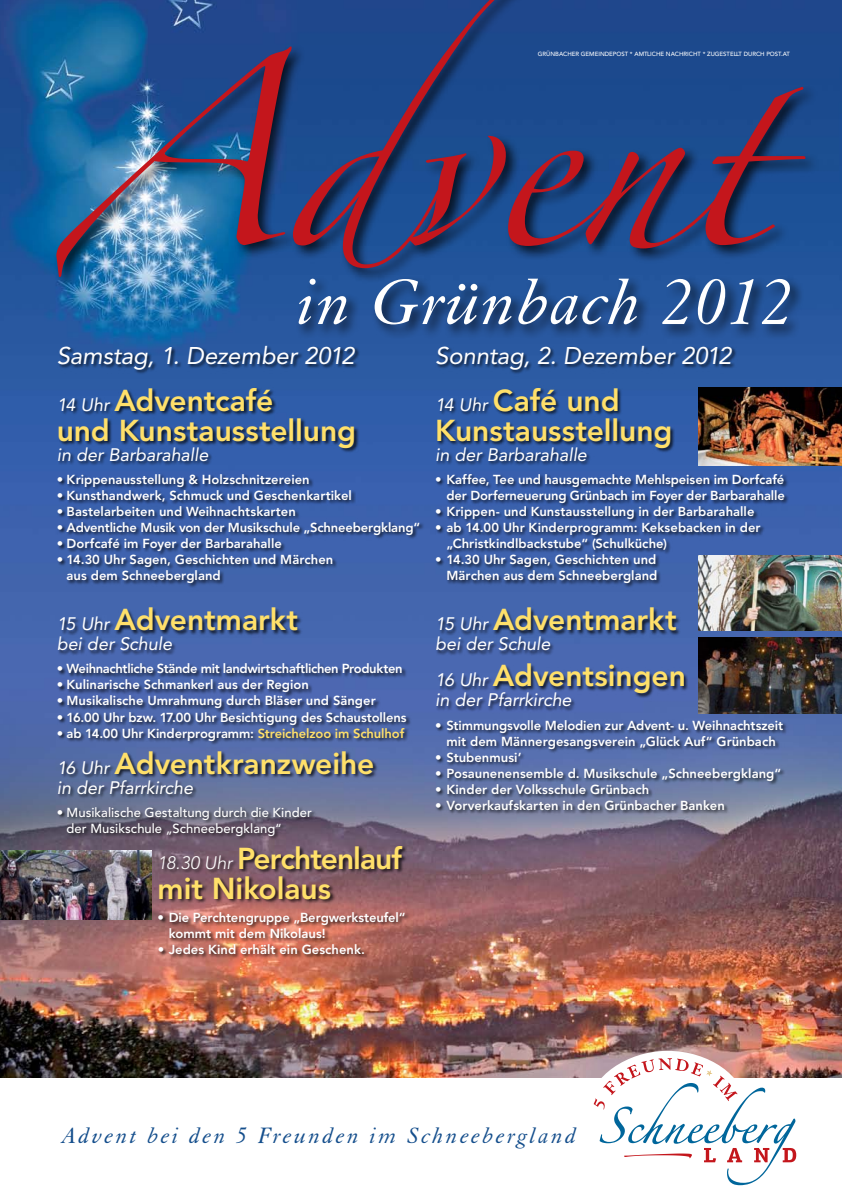
<style>
.page{position:relative;width:842px;height:1191px;background:#fff}
.page>*{position:absolute;margin:0;border:0;box-sizing:border-box;transform-origin:0 0}
.t1{font:167.8px "Zapfino";color:#c4161c}
.t2{font:italic 70px "Elegant Garamond BT";letter-spacing:.02em;color:#fff}
.t3{font:800 30px/30px "Avenir";letter-spacing:-.005em;color:#ffe06a}
.t4{font:800 30px/30px "Avenir";letter-spacing:-.03em;color:#ffe06a}
.t5{font:italic 24px "Avenir LTCE";letter-spacing:-.005em;color:#fff}
.t6{font:italic 24px "Elegant Garamond BT";letter-spacing:.1em;color:#144e8c}
.t7{font:italic 18px "Avenir LTCE";color:#fff}
.t8{font:800 13px/16px "Avenir";color:#fff}
.t9{font:500 13px/16px "Avenir LTCE";letter-spacing:.005em;color:#fff}
.t10{font:800 13px "Avenir";letter-spacing:-.025em;color:#fff}
.t11{font:500 6px "Avenir LTCE";color:#fff}
.s1{font-family:"Avenir LTCE";font-weight:400;font-style:italic;font-size:18px;color:#fff}
.s2{color:#ffe06a}
.s3{font-family:"Avenir LTCE";font-weight:300;font-style:italic;font-size:18px;color:#fff}
</style>
<div class="page">
<img style="left:0;top:0;width:842px;height:1077px">
<div style="left:53px;top:0;width:767px;height:291px;background:#000;opacity:.75"></div>
<div style="left:296px;top:275px;width:509px;height:65px;background:#000;opacity:.75"></div>
<svg style="left:590px;top:1050px;width:155px;height:104px"></svg>
<svg style="left:594px;top:1058px;width:202px;height:127px"></svg>
<div style="left:57px;top:345px;width:367px;height:613px;background:#000;opacity:.75"></div>
<div style="left:435px;top:345px;width:354px;height:469px;background:#000;opacity:.75"></div>
<img style="left:0;top:850px;width:151px;height:69px">
<img style="left:698px;top:555px;width:144px;height:76px">
<img style="left:698px;top:638px;width:144px;height:75px">
<img style="left:698px;top:387px;width:144px;height:78px">
<h1 class="t1" style="left:61px;top:87px;width:707px">Advent</h1>
<h2 class="t2" style="left:298px;top:260px;width:498px">in Grünbach 2012</h2>
<p class="t11" style="left:538px;top:51px;width:253px">GRÜNBACHER GEMEINDEPOST * AMTLICHE NACHRICHT * ZUGESTELLT DURCH POST.AT</p>
<h3 class="t5" style="left:57px;top:342px;width:299px">Samstag, 1. Dezember 2012</h3>
<h3 class="t3" style="left:57px;top:385px;width:301px"><span class="s1">14 Uhr</span> Adventcafé<br>und Kunstausstellung</h3>
<h3 class="t7" style="left:57px;top:444px;width:153px">in der Barbarahalle</h3>
<p class="t8" style="left:57px;top:471px;width:254px">• Krippenausstellung &amp; Holzschnitzereien</p>
<p class="t8" style="left:57px;top:487px;width:297px">• Kunsthandwerk, Schmuck und Geschenkartikel</p>
<p class="t8" style="left:57px;top:503px;width:241px">• Bastelarbeiten und Weihnachtskarten</p>
<p class="t8" style="left:57px;top:519px;width:365px">• Adventliche Musik von der Musikschule „Schneebergklang“</p>
<p class="t8" style="left:57px;top:535px;width:227px">• Dorfcafé im Foyer der Barbarahalle</p>
<p class="t8" style="left:67px;top:551px;width:268px;text-indent:-10px">• 14.30 Uhr Sagen, Geschichten und Märchen aus dem Schneebergland</p>
<h3 class="t3" style="left:57px;top:605px;width:243px"><span class="s1">15 Uhr</span> Adventmarkt</h3>
<h3 class="t7" style="left:57px;top:634px;width:117px">bei der Schule</h3>
<p class="t10" style="left:57px;top:661px;width:347px">• Weihnachtliche Stände mit landwirtschaftlichen Produkten</p>
<p class="t8" style="left:57px;top:677px;width:254px">• Kulinarische Schmankerl aus der Region</p>
<p class="t8" style="left:57px;top:693px;width:321px">• Musikalische Umrahmung durch Bläser und Sänger</p>
<p class="t8" style="left:57px;top:709px;width:351px">• 16.00 Uhr bzw. 17.00 Uhr Besichtigung des Schaustollens</p>
<p class="t8" style="left:57px;top:725px;width:349px">• ab 14.00 Uhr Kinderprogramm: <span class="s2">Streichelzoo im Schulhof</span></p>
<h3 class="t3" style="left:57px;top:748px;width:319px"><span class="s1">16 Uhr</span> Adventkranzweihe</h3>
<h3 class="t7" style="left:57px;top:777px;width:138px">in der Pfarrkirche</h3>
<p class="t9" style="left:67px;top:804px;width:247px;text-indent:-10px">• Musikalische Gestaltung durch die Kinder der Musikschule „Schneebergklang“</p>
<h3 class="t4" style="left:158px;top:843px;width:246px"><span class="s3">18.30 Uhr</span> Perchtenlauf mit Nikolaus</h3>
<p class="t8" style="left:169px;top:909px;width:238px;text-indent:-11px">• Die Perchtengruppe „Bergwerksteufel“ kommt mit dem Nikolaus!</p>
<p class="t8" style="left:158px;top:941px;width:209px">• Jedes Kind erhält ein Geschenk.</p>
<h3 class="t5" style="left:435px;top:342px;width:298px">Sonntag, 2. Dezember 2012</h3>
<h3 class="t3" style="left:435px;top:385px;width:239px"><span class="s1">14 Uhr</span> Café und<br>Kunstausstellung</h3>
<h3 class="t7" style="left:435px;top:444px;width:153px">in der Barbarahalle</h3>
<p class="t8" style="left:435px;top:471px;width:351px;text-align:right">• Kaffee, Tee und hausgemachte Mehlspeisen im Dorfcafé der Dorferneuerung Grünbach im Foyer der Barbarahalle</p>
<p class="t8" style="left:435px;top:503px;width:321px">• Krippen- und Kunstausstellung in der Barbarahalle</p>
<p class="t8" style="left:446px;top:519px;width:316px;text-indent:-11px">• ab 14.00 Uhr Kinderprogramm: Keksebacken in der „Christkindlbackstube“ (Schulküche)</p>
<p class="t8" style="left:435px;top:551px;width:224px;text-align:right">• 14.30 Uhr Sagen, Geschichten und<br>Märchen aus dem Schneebergland</p>
<h3 class="t3" style="left:435px;top:605px;width:243px"><span class="s1">15 Uhr</span> Adventmarkt</h3>
<h3 class="t7" style="left:435px;top:634px;width:117px">bei der Schule</h3>
<h3 class="t3" style="left:435px;top:661px;width:252px"><span class="s1">16 Uhr</span> Adventsingen</h3>
<h3 class="t7" style="left:435px;top:690px;width:138px">in der Pfarrkirche</h3>
<p class="t8" style="left:435px;top:717px;width:350px;text-align:center">• Stimmungsvolle Melodien zur Advent- u. Weihnachtszeit mit dem Männergesangsverein „Glück Auf“ Grünbach</p>
<p class="t8" style="left:435px;top:749px;width:88px">• Stubenmusi’</p>
<p class="t8" style="left:435px;top:765px;width:347px">• Posaunenensemble d. Musikschule „Schneebergklang“</p>
<p class="t8" style="left:435px;top:781px;width:216px">• Kinder der Volksschule Grünbach</p>
<p class="t8" style="left:435px;top:797px;width:291px">• Vorverkaufskarten in den Grünbacher Banken</p>
<h3 class="t6" style="left:62px;top:1121px;width:516px">Advent bei den 5 Freunden im Schneebergland</h3>
</div>
